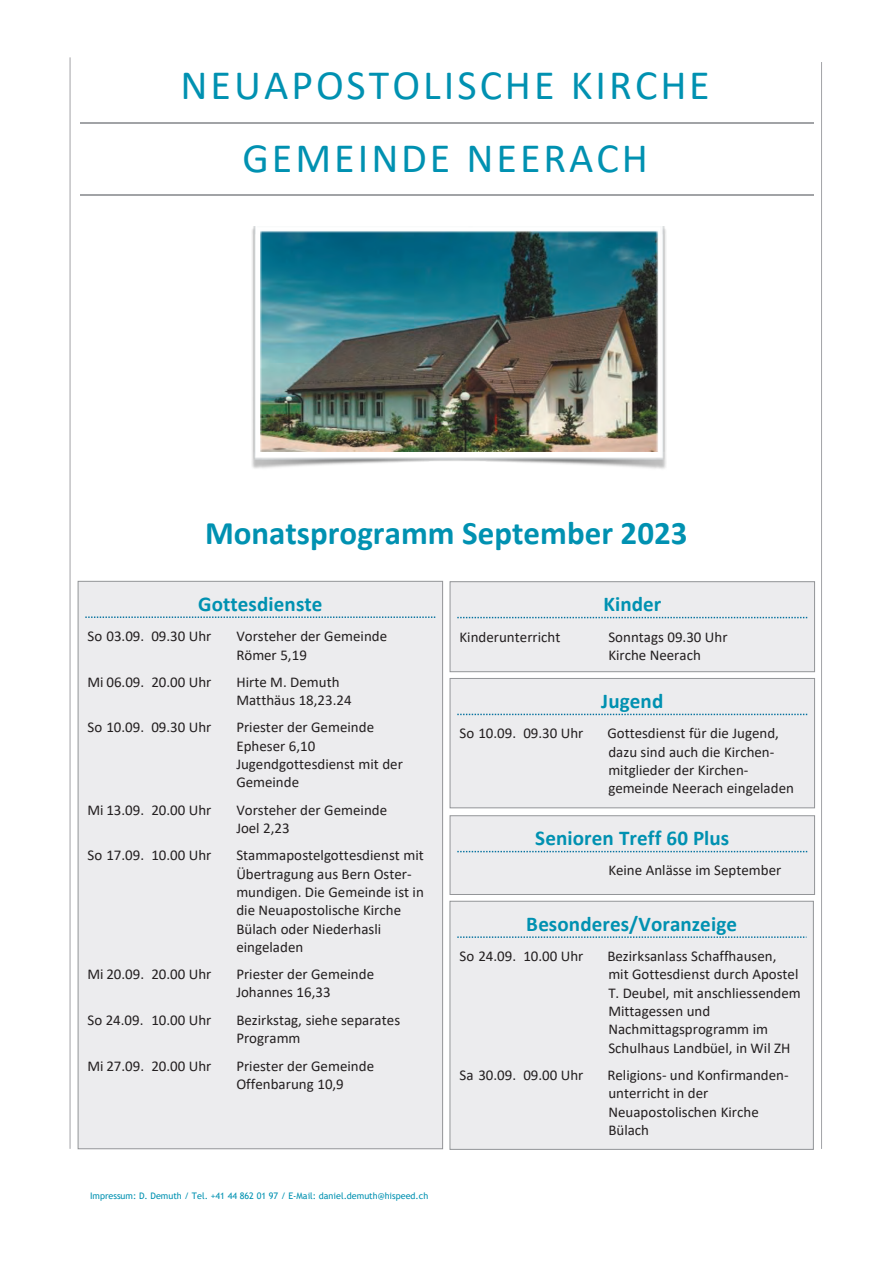
<style>
.page{position:relative;width:893px;height:1263px;background:#fff}
.page>*{position:absolute;margin:0;border:0;box-sizing:border-box;transform-origin:0 0}
.t1{font:42px/73.8px "Calibri";letter-spacing:.07em;color:#0091b1;text-align:center}
.t2{font:700 33px "Calibri";color:#0091b1}
.t3{font:700 21.15px "Calibri";letter-spacing:.005em;color:#0091b1}
.t4{font:700 21px "Calibri";letter-spacing:.005em;color:#0091b1}
.t5{font:15px/18.3px "Calibri";color:#231f20}
.t6{font:9px "Trebuchet MS";letter-spacing:-.005em;color:#0091b1}
</style>
<div class="page">
<img style="left:252px;top:227px;width:414px;height:242px">
<hr style="left:70px;top:57px;width:1px;height:1092px;background:#a2a3a7">
<hr style="left:821px;top:62px;width:1px;height:1087px;background:#a2a3a7">
<hr style="left:80px;top:122px;width:734px;height:2px;background:#a1a3a6">
<hr style="left:80px;top:194px;width:734px;height:1px;background:#a1a3a6">
<div style="left:450px;top:816px;width:364px;height:78px;background:#ececee"></div>
<div style="left:450px;top:815px;width:365px;height:80px;border:1px solid #939598"></div>
<svg style="left:457px;top:851px;width:350px;height:1px"></svg>
<div style="left:78px;top:581px;width:365px;height:568px;background:#ececee"></div>
<svg style="left:85px;top:616px;width:350px;height:2px"></svg>
<div style="left:450px;top:901px;width:363px;height:248px;background:#ececee"></div>
<div style="left:450px;top:901px;width:364px;height:249px;border:1px solid #939598"></div>
<svg style="left:457px;top:936px;width:349px;height:2px"></svg>
<div style="left:450px;top:678px;width:364px;height:130px;background:#ececee"></div>
<div style="left:450px;top:678px;width:365px;height:130px;border:1px solid #939598"></div>
<svg style="left:457px;top:714px;width:350px;height:1px"></svg>
<div style="left:450px;top:582px;width:364px;height:90px;background:#ececee"></div>
<div style="left:450px;top:581px;width:365px;height:91px;border:1px solid #939598"></div>
<svg style="left:457px;top:617px;width:350px;height:1px"></svg>
<h1 class="t1" style="left:181px;top:47px;width:531px">NEUAPOSTOLISCHE KIRCHE<br>GEMEINDE NEERACH</h1>
<h2 class="t2" style="left:205px;top:510px;width:484px">Monatsprogramm September 2023</h2>
<h3 class="t4" style="left:198px;top:589px;width:126px">Gottesdienste</h3>
<p class="t5" style="left:88px;top:627px;width:125px">So 03.09. 09.30 Uhr</p>
<p class="t5" style="left:236px;top:627px;width:152px">Vorsteher der Gemeinde<br>Römer 5,19</p>
<p class="t5" style="left:88px;top:672px;width:125px">Mi 06.09. 20.00 Uhr</p>
<p class="t5" style="left:236px;top:672px;width:117px">Hirte M. Demuth<br>Matthäus 18,23.24</p>
<p class="t5" style="left:88px;top:718px;width:125px">So 10.09. 09.30 Uhr</p>
<p class="t5" style="left:236px;top:718px;width:168px">Priester der Gemeinde<br>Epheser 6,10<br>Jugendgottesdienst mit der<br>Gemeinde</p>
<p class="t5" style="left:88px;top:800px;width:125px">Mi 13.09. 20.00 Uhr</p>
<p class="t5" style="left:236px;top:800px;width:152px">Vorsteher der Gemeinde<br>Joel 2,23</p>
<p class="t5" style="left:87px;top:846px;width:125px">So 17.09. 10.00 Uhr</p>
<p class="t5" style="left:236px;top:846px;width:189px">Stammapostelgottesdienst mit<br>Übertragung aus Bern Oster&shy;mundigen. Die Gemeinde ist in die Neuapostolische Kirche<br>Bülach oder Niederhasli eingeladen</p>
<p class="t5" style="left:88px;top:965px;width:125px">Mi 20.09. 20.00 Uhr</p>
<p class="t5" style="left:236px;top:965px;width:139px">Priester der Gemeinde<br>Johannes 16,33</p>
<p class="t5" style="left:87px;top:1010px;width:126px">So 24.09. 10.00 Uhr</p>
<p class="t5" style="left:236px;top:1010px;width:165px">Bezirkstag, siehe separates<br>Programm</p>
<p class="t5" style="left:88px;top:1056px;width:125px">Mi 27.09. 20.00 Uhr</p>
<p class="t5" style="left:236px;top:1056px;width:139px">Priester der Gemeinde<br>Offenbarung 10,9</p>
<p class="t6" style="left:90px;top:1190px;width:340px">Impressum: D. Demuth / Tel. +41 44 862 01 97 / E-Mail: daniel.demuth@hispeed.ch</p>
<h3 class="t4" style="left:603px;top:589px;width:59px">Kinder</h3>
<p class="t5" style="left:459px;top:627px;width:102px">Kinderunterricht</p>
<p class="t5" style="left:608px;top:627px;width:121px">Sonntags 09.30 Uhr<br>Kirche Neerach</p>
<h3 class="t4" style="left:601px;top:686px;width:64px">Jugend</h3>
<p class="t5" style="left:459px;top:724px;width:126px">So 10.09. 09.30 Uhr</p>
<p class="t5" style="left:607px;top:724px;width:188px">Gottesdienst für die Jugend, dazu sind auch die Kirchen&shy;mitglieder der Kirchen&shy;gemeinde Neerach eingeladen</p>
<h3 class="t3" style="left:535px;top:823px;width:196px">Senioren Treff 60 Plus</h3>
<p class="t5" style="left:608px;top:861px;width:174px">Keine Anlässe im September</p>
<h3 class="t4" style="left:526px;top:909px;width:212px">Besonderes/Voranzeige</h3>
<p class="t5" style="left:459px;top:946px;width:126px">So 24.09. 10.00 Uhr</p>
<p class="t5" style="left:607px;top:946px;width:195px">Bezirksanlass Schaffhausen,<br>mit Gottesdienst durch Apostel<br>T. Deubel, mit anschliessendem<br>Mittagessen und<br>Nachmittagsprogramm im<br>Schulhaus Landbüel, in Wil ZH</p>
<p class="t5" style="left:459px;top:1065px;width:126px">Sa 30.09. 09.00 Uhr</p>
<p class="t5" style="left:607px;top:1065px;width:183px">Religions- und Konfirmanden&shy;unterricht in der<br>Neuapostolischen Kirche<br>Bülach</p>
</div>
